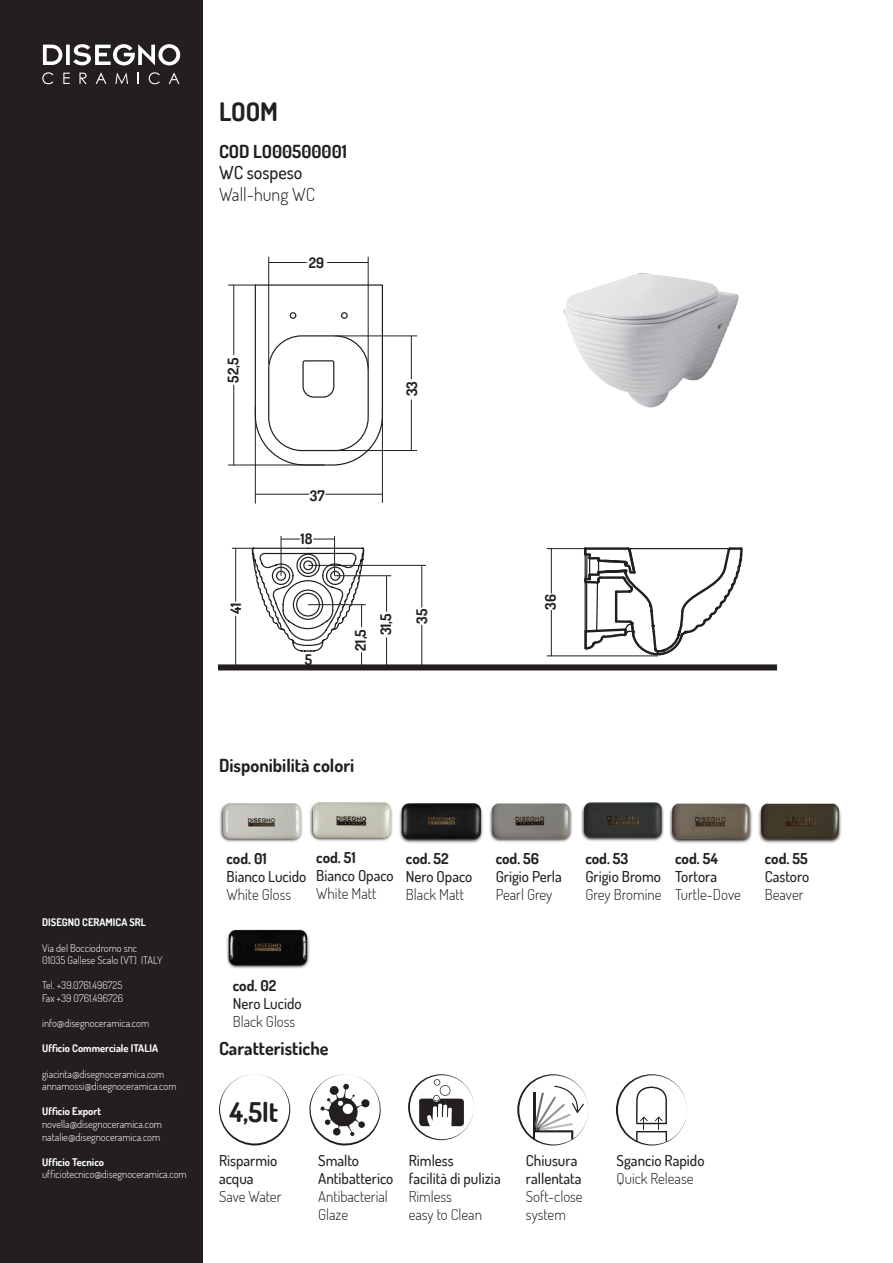
<style>
.page{position:relative;width:893px;height:1263px;background:#fff}
.page>*{position:absolute;margin:0;border:0;box-sizing:border-box;transform-origin:0 0}
.t1{font:700 27px "Dosis";color:#231f20}
.t2{font:700 25.5px "Dosis";color:#231f20}
.t3{font:700 18px "Dosis";color:#231f20}
.t4{font:300 18px "Dosis";color:#231f20}
.t5{font:500 18px "Dosis";color:#231f20}
.t6{font:500 15px/18px "Dosis";color:#231f20}
.t7{font:300 15px/18px "Dosis";color:#231f20}
.t8{font:700 15px "Dosis";color:#231f20}
.t9{font:700 14.55px/25.5px "Dosis";color:#231f20}
.t10{font:300 10.5px "Dosis";color:#fff}
.t11{font:700 10.5px "Dosis";color:#fff}
.s1{font-weight:300}
</style>
<div class="page">
<div style="left:0;top:0;width:202px;height:1263px;background:#231f20"></div>
<svg style="left:42px;top:72px;width:11px;height:12px"></svg>
<svg style="left:149px;top:72px;width:11px;height:12px"></svg>
<svg style="left:43px;top:44px;width:137px;height:22px"></svg>
<svg style="left:115px;top:73px;width:13px;height:11px"></svg>
<svg style="left:79px;top:73px;width:8px;height:11px"></svg>
<svg style="left:63px;top:73px;width:7px;height:11px"></svg>
<svg style="left:169px;top:73px;width:10px;height:11px"></svg>
<svg style="left:96px;top:73px;width:10px;height:11px"></svg>
<img style="left:564px;top:273px;width:175px;height:135px">
<img style="left:219px;top:803px;width:84px;height:39px">
<img style="left:581px;top:802px;width:82px;height:40px">
<img style="left:309px;top:802px;width:84px;height:39px">
<img style="left:399px;top:803px;width:84px;height:40px">
<img style="left:489px;top:803px;width:83px;height:39px">
<img style="left:758px;top:803px;width:84px;height:40px">
<img style="left:669px;top:803px;width:83px;height:40px">
<svg style="left:309px;top:1074px;width:72px;height:72px"></svg>
<svg style="left:408px;top:1074px;width:66px;height:66px"></svg>
<svg style="left:219px;top:1074px;width:72px;height:72px"></svg>
<svg style="left:517px;top:1074px;width:72px;height:72px"></svg>
<svg style="left:616px;top:1074px;width:71px;height:72px"></svg>
<img style="left:226px;top:929px;width:84px;height:40px">
<svg style="left:583px;top:547px;width:160px;height:109px"></svg>
<hr style="left:547px;top:548px;width:42px;height:1px;background:#231f20">
<hr style="left:547px;top:656px;width:111px;height:1px;background:#231f20">
<hr style="left:551px;top:610px;width:1px;height:46px;background:#231f20">
<hr style="left:551px;top:549px;width:1px;height:44px;background:#231f20">
<hr style="left:308px;top:604px;width:58px;height:1px;background:#231f20">
<svg style="left:232px;top:547px;width:133px;height:117px"></svg>
<hr style="left:335px;top:575px;width:56px;height:1px;background:#231f20">
<svg style="left:386px;top:637px;width:1px;height:27px"></svg>
<hr style="left:386px;top:576px;width:1px;height:36px;background:#231f20">
<hr style="left:308px;top:565px;width:118px;height:1px;background:#231f20">
<hr style="left:422px;top:625px;width:1px;height:41px;background:#231f20">
<hr style="left:422px;top:565px;width:1px;height:42px;background:#231f20">
<hr style="left:334px;top:536px;width:1px;height:40px;background:#231f20">
<hr style="left:281px;top:536px;width:1px;height:40px;background:#231f20">
<svg style="left:313px;top:539px;width:21px;height:1px"></svg>
<svg style="left:281px;top:539px;width:19px;height:1px"></svg>
<svg style="left:228px;top:284px;width:156px;height:182px"></svg>
<hr style="left:228px;top:465px;width:96px;height:1px;background:#231f20">
<hr style="left:233px;top:385px;width:1px;height:80px;background:#231f20">
<hr style="left:233px;top:285px;width:1px;height:70px;background:#231f20">
<hr style="left:382px;top:407px;width:1px;height:95px;background:#231f20">
<hr style="left:255px;top:407px;width:1px;height:96px;background:#231f20">
<hr style="left:255px;top:494px;width:54px;height:1px;background:#231f20">
<hr style="left:335px;top:336px;width:82px;height:1px;background:#231f20">
<hr style="left:335px;top:450px;width:82px;height:1px;background:#231f20">
<hr style="left:411px;top:399px;width:1px;height:51px;background:#231f20">
<hr style="left:411px;top:336px;width:1px;height:43px;background:#231f20">
<hr style="left:268px;top:257px;width:1px;height:107px;background:#231f20">
<hr style="left:368px;top:257px;width:1px;height:112px;background:#231f20">
<hr style="left:269px;top:262px;width:38px;height:1px;background:#231f20">
<hr style="left:326px;top:494px;width:56px;height:1px;background:#231f20">
<hr style="left:327px;top:262px;width:41px;height:1px;background:#231f20">
<div style="left:218px;top:664px;width:559px;height:6px;background:#231f20"></div>
<p class="t2" style="left:219px;top:95px;width:61px">LOOM</p>
<p class="t3" style="left:219px;top:140px;width:129px">COD LO00500001</p>
<p class="t5" style="left:219px;top:161px;width:85px">WC sospeso</p>
<p class="t4" style="left:219px;top:182px;width:97px">Wall-hung WC</p>
<p class="t9" style="left:220px;top:383px;width:27px;rotate:-90deg">52,5</p>
<p class="t9" style="left:309px;top:250px;width:17px">29</p>
<p class="t9" style="left:399px;top:396px;width:17px;rotate:-90deg">33</p>
<p class="t9" style="left:223px;top:614px;width:13px;rotate:-90deg">41</p>
<p class="t9" style="left:310px;top:482px;width:16px">37</p>
<p class="t9" style="left:301px;top:526px;width:13px">18</p>
<p class="t9" style="left:305px;top:646px;width:9px">5</p>
<p class="t9" style="left:347px;top:635px;width:24px;text-indent:-16px;rotate:-90deg">21,5<br>31,5</p>
<p class="t9" style="left:409px;top:624px;width:17px;rotate:-90deg">35</p>
<p class="t9" style="left:538px;top:610px;width:17px;rotate:-90deg">36</p>
<p class="t11" style="left:42px;top:916px;width:105px">DISEGNO CERAMICA SRL</p>
<p class="t10" style="left:42px;top:941px;width:96px">Via del Bocciodromo snc</p>
<p class="t10" style="left:42px;top:953px;width:122px">01035 Gallese Scalo (VT) ITALY</p>
<p class="t10" style="left:42px;top:978px;width:82px">Tel. +39.0761.496725</p>
<p class="t10" style="left:42px;top:991px;width:83px">Fax +39 0761.496726</p>
<p class="t10" style="left:42px;top:1016px;width:108px">info@disegnoceramica.com</p>
<p class="t11" style="left:42px;top:1042px;width:117px">Ufficio Commerciale ITALIA</p>
<p class="t10" style="left:42px;top:1067px;width:124px">giacinta@disegnoceramica.com</p>
<p class="t10" style="left:42px;top:1079px;width:136px">annamossi@disegnoceramica.com</p>
<p class="t11" style="left:42px;top:1105px;width:60px">Ufficio Export</p>
<p class="t10" style="left:42px;top:1117px;width:121px">novella@disegnoceramica.com</p>
<p class="t10" style="left:42px;top:1130px;width:120px">natalie@disegnoceramica.com</p>
<p class="t11" style="left:42px;top:1155px;width:63px">Ufficio Tecnico</p>
<p class="t10" style="left:42px;top:1167px;width:146px">ufficiotecnico@disegnoceramica.com</p>
<p class="t3" style="left:219px;top:754px;width:137px">Disponibilità colori</p>
<p class="t8" style="left:226px;top:848px;width:42px">cod. 01</p>
<p class="t6" style="left:226px;top:867px;width:81px">Bianco Lucido</p>
<p class="t7" style="left:226px;top:885px;width:66px">White Gloss</p>
<p class="t8" style="left:316px;top:848px;width:41px">cod. 51</p>
<p class="t6" style="left:316px;top:866px;width:79px">Bianco Opaco<br><span class="s1">White Matt</span></p>
<p class="t8" style="left:406px;top:848px;width:44px">cod. 52</p>
<p class="t6" style="left:406px;top:867px;width:68px">Nero Opaco</p>
<p class="t7" style="left:406px;top:885px;width:60px">Black Matt</p>
<p class="t8" style="left:496px;top:848px;width:45px">cod. 56</p>
<p class="t6" style="left:496px;top:867px;width:68px">Grigio Perla</p>
<p class="t7" style="left:496px;top:885px;width:58px">Pearl Grey</p>
<p class="t8" style="left:585px;top:848px;width:45px">cod. 53</p>
<p class="t6" style="left:585px;top:867px;width:77px">Grigio Bromo</p>
<p class="t7" style="left:585px;top:885px;width:78px">Grey Bromine</p>
<p class="t8" style="left:675px;top:848px;width:44px">cod. 54</p>
<p class="t6" style="left:675px;top:867px;width:43px">Tortora</p>
<p class="t7" style="left:675px;top:885px;width:67px">Turtle-Dove</p>
<p class="t8" style="left:765px;top:848px;width:44px">cod. 55</p>
<p class="t6" style="left:765px;top:867px;width:46px">Castoro</p>
<p class="t7" style="left:765px;top:885px;width:40px">Beaver</p>
<p class="t8" style="left:233px;top:975px;width:45px">cod. 02</p>
<p class="t6" style="left:233px;top:994px;width:70px">Nero Lucido</p>
<p class="t7" style="left:233px;top:1011px;width:64px">Black Gloss</p>
<p class="t3" style="left:219px;top:1037px;width:111px">Caratteristiche</p>
<p class="t1" style="left:230px;top:1094px;width:50px">4,5lt</p>
<p class="t6" style="left:219px;top:1151px;width:60px">Risparmio acqua</p>
<p class="t7" style="left:219px;top:1187px;width:64px">Save Water</p>
<p class="t6" style="left:318px;top:1151px;width:43px">Smalto</p>
<p class="t6" style="left:318px;top:1169px;width:77px">Antibatterico</p>
<p class="t7" style="left:318px;top:1187px;width:71px">Antibacterial</p>
<p class="t7" style="left:318px;top:1205px;width:31px">Glaze</p>
<p class="t6" style="left:409px;top:1151px;width:46px">Rimless</p>
<p class="t6" style="left:409px;top:1169px;width:93px">facilità di pulizia</p>
<p class="t7" style="left:409px;top:1187px;width:45px">Rimless</p>
<p class="t7" style="left:409px;top:1205px;width:75px">easy to Clean</p>
<p class="t6" style="left:526px;top:1151px;width:53px">Chiusura</p>
<p class="t6" style="left:526px;top:1169px;width:57px">rallentata</p>
<p class="t7" style="left:526px;top:1187px;width:58px">Soft-close system</p>
<p class="t6" style="left:617px;top:1151px;width:89px">Sgancio Rapido</p>
<p class="t7" style="left:617px;top:1169px;width:78px">Quick Release</p>
</div>
